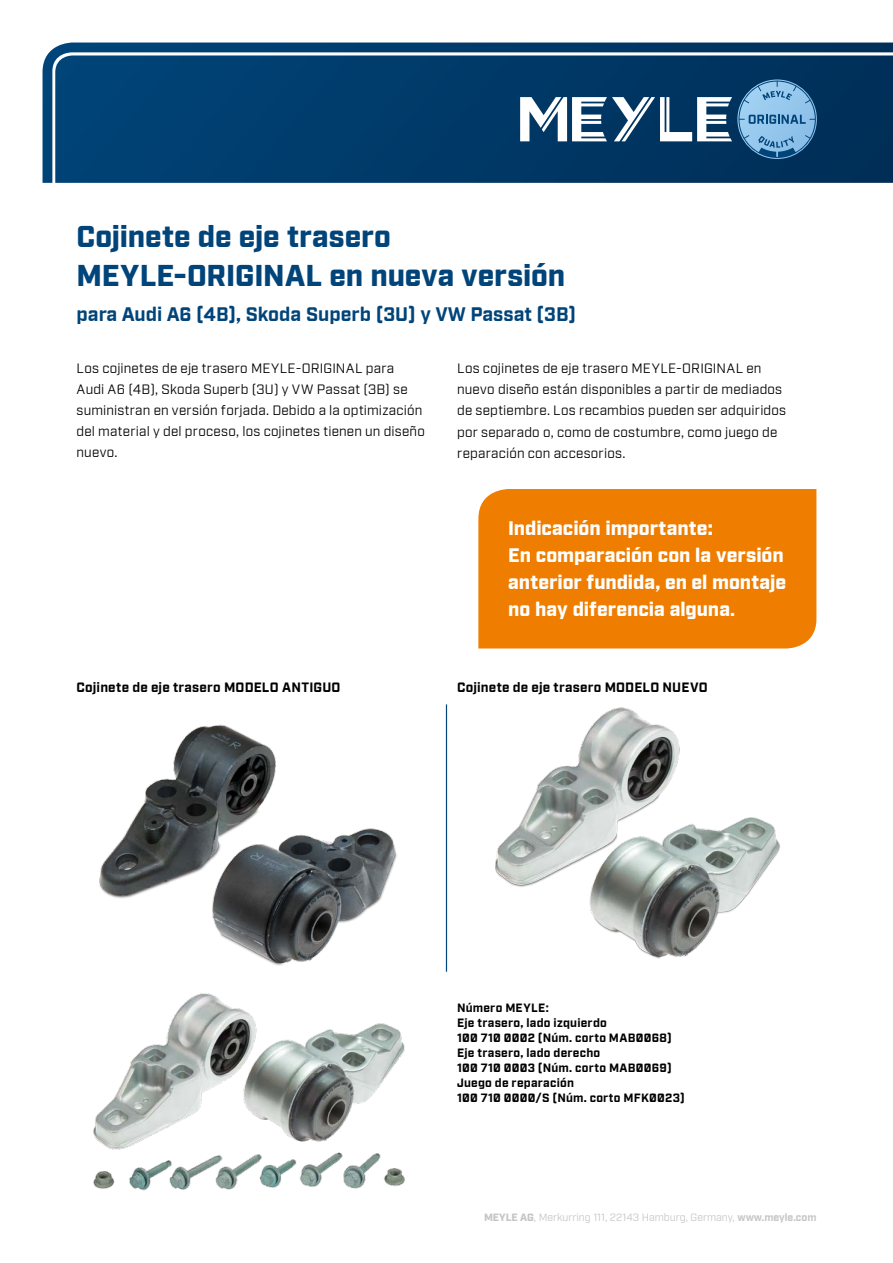
<style>
.page{position:relative;width:893px;height:1263px;background:#fff}
.page>*{position:absolute;margin:0;border:0;box-sizing:border-box;transform-origin:0 0}
.t1{font:900 30px/39px "Industry Meyle";letter-spacing:-.005em;color:#004479}
.t2{font:900 19.5px/27px "Industry Meyle";color:#fff}
.t3{font:700 19.5px "Industry Meyle";color:#004479}
.t4{font:13.5px/21px "Industry Meyle";letter-spacing:.015em;color:#000}
.t5{font:700 13.5px "Industry Meyle";letter-spacing:.01em;color:#000}
.t6{font:700 12px/15px "Industry Meyle";letter-spacing:.02em;color:#000}
.t7{font:10.5px "Industry Meyle";color:#c6c6c6}
.s1{font-weight:900}
.s2{font-weight:700}
</style>
<div class="page">
<hr style="left:446px;top:704px;width:1px;height:268px;background:#004479">
<img style="left:99px;top:724px;width:298px;height:242px">
<img style="left:93px;top:993px;width:312px;height:198px">
<img style="left:495px;top:707px;width:285px;height:252px">
<div style="left:478px;top:489px;width:338px;height:159px;background:#ef7d00"></div>
<svg style="left:43px;top:43px;width:850px;height:140px;background:#09416e"></svg>
<svg style="left:738px;top:81px;width:78px;height:77px;background:#6397c0"></svg>
<svg style="left:520px;top:97px;width:212px;height:44px"></svg>
<h1 class="t1" style="left:77px;top:219px;width:490px">Cojinete de eje trasero<br>MEYLE-ORIGINAL en nueva versión</h1>
<h2 class="t3" style="left:77px;top:302px;width:501px">para Audi A6 (4B), Skoda Superb (3U) y VW Passat (3B)</h2>
<p class="t4" style="left:77px;top:359px;width:350px">Los cojinetes de eje trasero MEYLE-ORIGINAL para Audi A6 (4B), Skoda Superb (3U) y VW Passat (3B) se suministran en versión forjada. Debido a la optimización del material y del proceso, los cojinetes tienen un diseño nuevo.</p>
<p class="t4" style="left:457px;top:359px;width:331px">Los cojinetes de eje trasero MEYLE-ORIGINAL en nuevo diseño están disponibles a partir de mediados de septiembre. Los recambios pueden ser adquiridos por separado o, como de costumbre, como juego de reparación con accesorios.</p>
<h2 class="t2" style="left:508px;top:516px;width:279px">Indicación importante:<br>En comparación con la versión anterior fundida, en el montaje no hay diferencia alguna.</h2>
<p class="t5" style="left:77px;top:679px;width:265px">Cojinete de eje trasero MODELO ANTIGUO</p>
<p class="t5" style="left:457px;top:679px;width:252px">Cojinete de eje trasero MODELO NUEVO</p>
<p class="t6" style="left:457px;top:1001px;width:229px">Número MEYLE:<br>Eje trasero, lado izquierdo<br>100 710 0002 (Núm. corto MAB0068)<br>Eje trasero, lado derecho<br>100 710 0003 (Núm. corto MAB0069)<br>Juego de reparación<br>100 710 0000/S (Núm. corto MFK0023)</p>
<p class="t7" style="left:484px;top:1211px;width:334px"><span class="s1">MEYLE AG</span>, Merkurring 111, 22143 Hamburg, Germany, <span class="s2">www.meyle.com</span></p>
</div>
